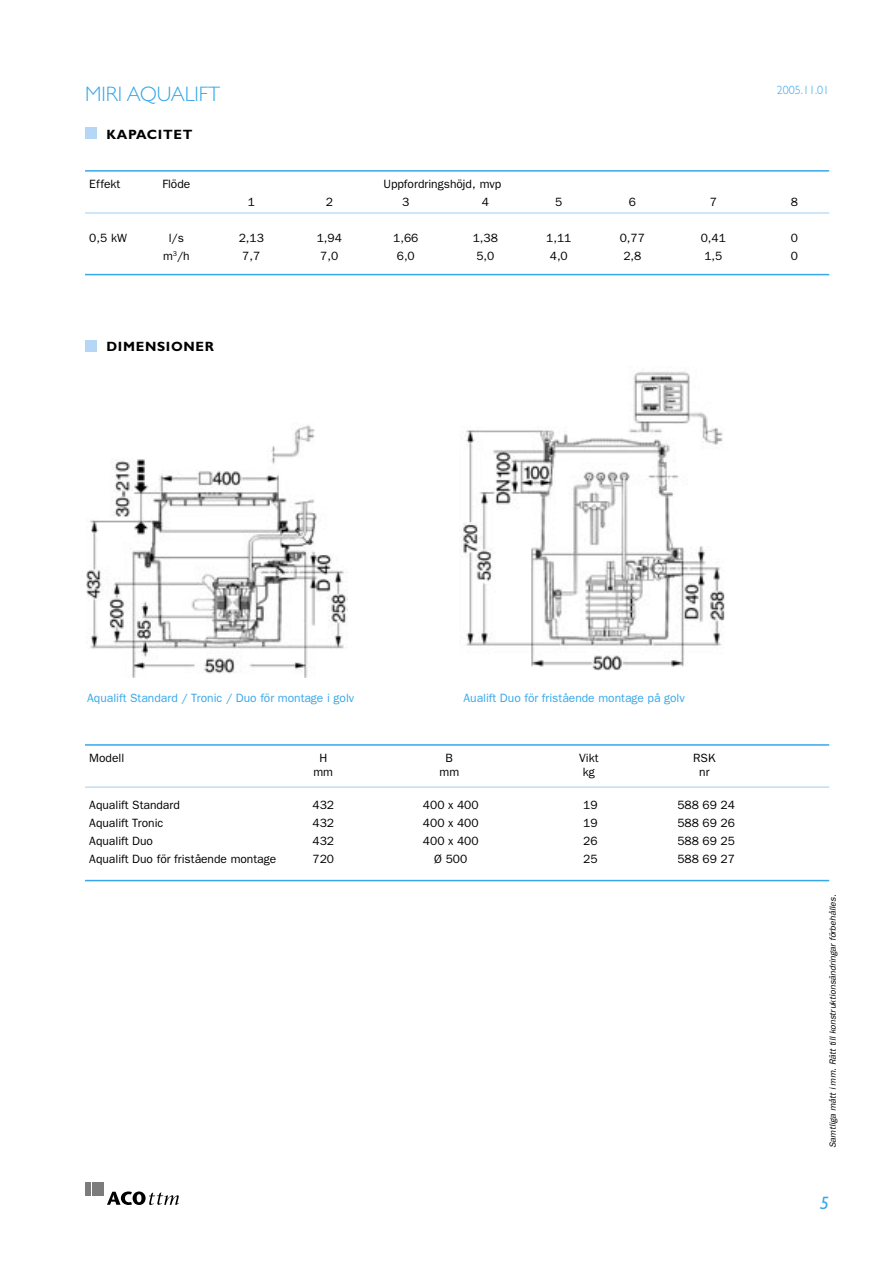
<style>
.page{position:relative;width:893px;height:1263px;background:#fff}
.page>*{position:absolute;margin:0;border:0;box-sizing:border-box;transform-origin:0 0}
.t1{font:300 21px "Gill Sans";color:#36a7e9}
.t2{font:italic 18px "Gill Sans";color:#36a7e9}
.t3{font:700 13.5px "Gill Sans";letter-spacing:.05em;color:#000}
.t4{font:12px "Franklin Gothic";color:#000}
.t5{font:12px "Franklin Gothic";color:#36a7e9}
.t6{font:300 12px "Gill Sans";color:#36a7e9}
.t7{font:italic 9px "Franklin Gothic";letter-spacing:-.01em;color:#000}
</style>
<div class="page">
<hr style="left:85px;top:170px;width:744px;height:2px;background:#36a7e9">
<hr style="left:85px;top:274px;width:744px;height:1px;background:#36a7e9">
<div style="left:85px;top:128px;width:12px;height:11px;background:#b4d7f5"></div>
<hr style="left:85px;top:213px;width:744px;height:1px;background:#a1cdf2">
<hr style="left:85px;top:744px;width:744px;height:2px;background:#36a7e9">
<hr style="left:85px;top:880px;width:744px;height:1px;background:#36a7e9">
<div style="left:85px;top:340px;width:12px;height:11px;background:#b4d7f5"></div>
<hr style="left:85px;top:787px;width:744px;height:1px;background:#a1cdf2">
<div style="left:85px;top:1182px;width:6px;height:14px;background:#7c7c7c"></div>
<div style="left:92px;top:1182px;width:5px;height:14px;background:#7c7c7c"></div>
<div style="left:99px;top:1182px;width:5px;height:14px;background:#7c7c7c"></div>
<svg style="left:107px;top:1191px;width:72px;height:14px"></svg>
<img style="left:86px;top:425px;width:261px;height:253px">
<img style="left:461px;top:371px;width:264px;height:299px">
<p class="t1" style="left:85px;top:82px;width:137px">MIRI AQUALIFT</p>
<p class="t6" style="left:777px;top:83px;width:54px">2005.11.01</p>
<p class="t3" style="left:106px;top:126px;width:87px">KAPACITET</p>
<p class="t4" style="left:89px;top:177px;width:33px">Effekt</p>
<p class="t4" style="left:162px;top:177px;width:30px">Flöde</p>
<p class="t4" style="left:383px;top:177px;width:119px">Uppfordringshöjd, mvp</p>
<p class="t4" style="left:248px;top:195px;width:9px">1</p>
<p class="t4" style="left:326px;top:195px;width:9px">2</p>
<p class="t4" style="left:402px;top:195px;width:9px">3</p>
<p class="t4" style="left:482px;top:195px;width:9px">4</p>
<p class="t4" style="left:555px;top:195px;width:9px">5</p>
<p class="t4" style="left:629px;top:195px;width:9px">6</p>
<p class="t4" style="left:710px;top:195px;width:9px">7</p>
<p class="t4" style="left:791px;top:195px;width:9px">8</p>
<p class="t4" style="left:89px;top:231px;width:39px">0,5 kW</p>
<p class="t4" style="left:169px;top:231px;width:17px">l/s</p>
<p class="t4" style="left:239px;top:231px;width:27px">2,13</p>
<p class="t4" style="left:317px;top:231px;width:27px">1,94</p>
<p class="t4" style="left:393px;top:231px;width:27px">1,66</p>
<p class="t4" style="left:473px;top:231px;width:27px">1,38</p>
<p class="t4" style="left:546px;top:231px;width:27px">1,11</p>
<p class="t4" style="left:620px;top:231px;width:27px">0,77</p>
<p class="t4" style="left:701px;top:231px;width:27px">0,41</p>
<p class="t4" style="left:791px;top:231px;width:9px">0</p>
<p class="t4" style="left:163px;top:249px;width:28px">m<sup>3</sup>/h</p>
<p class="t4" style="left:242px;top:249px;width:19px">7,7</p>
<p class="t4" style="left:320px;top:249px;width:20px">7,0</p>
<p class="t4" style="left:397px;top:249px;width:19px">6,0</p>
<p class="t4" style="left:476px;top:249px;width:19px">5,0</p>
<p class="t4" style="left:550px;top:249px;width:19px">4,0</p>
<p class="t4" style="left:623px;top:249px;width:19px">2,8</p>
<p class="t4" style="left:704px;top:249px;width:19px">1,5</p>
<p class="t4" style="left:791px;top:249px;width:9px">0</p>
<p class="t3" style="left:106px;top:339px;width:109px">DIMENSIONER</p>
<p class="t5" style="left:87px;top:691px;width:268px">Aqualift Standard / Tronic / Duo för montage i golv</p>
<p class="t5" style="left:463px;top:691px;width:223px">Aualift Duo för fristående montage på golv</p>
<p class="t4" style="left:89px;top:751px;width:37px">Modell</p>
<p class="t4" style="left:319px;top:751px;width:9px">H</p>
<p class="t4" style="left:446px;top:751px;width:9px">B</p>
<p class="t4" style="left:579px;top:751px;width:21px">Vikt</p>
<p class="t4" style="left:693px;top:751px;width:24px">RSK</p>
<p class="t4" style="left:313px;top:765px;width:21px">mm</p>
<p class="t4" style="left:439px;top:765px;width:21px">mm</p>
<p class="t4" style="left:583px;top:765px;width:13px">kg</p>
<p class="t4" style="left:699px;top:765px;width:12px">nr</p>
<p class="t4" style="left:89px;top:797px;width:92px">Aqualift Standard</p>
<p class="t4" style="left:312px;top:797px;width:23px">432</p>
<p class="t4" style="left:423px;top:797px;width:57px">400 x 400</p>
<p class="t4" style="left:583px;top:797px;width:16px">19</p>
<p class="t4" style="left:677px;top:797px;width:59px">588 69 24</p>
<p class="t4" style="left:89px;top:815px;width:76px">Aqualift Tronic</p>
<p class="t4" style="left:312px;top:815px;width:23px">432</p>
<p class="t4" style="left:423px;top:815px;width:57px">400 x 400</p>
<p class="t4" style="left:583px;top:815px;width:16px">19</p>
<p class="t4" style="left:677px;top:815px;width:59px">588 69 26</p>
<p class="t4" style="left:89px;top:833px;width:65px">Aqualift Duo</p>
<p class="t4" style="left:312px;top:833px;width:23px">432</p>
<p class="t4" style="left:423px;top:833px;width:57px">400 x 400</p>
<p class="t4" style="left:583px;top:833px;width:16px">26</p>
<p class="t4" style="left:677px;top:833px;width:59px">588 69 25</p>
<p class="t4" style="left:89px;top:851px;width:188px">Aqualift Duo för fristående montage</p>
<p class="t4" style="left:312px;top:851px;width:23px">720</p>
<p class="t4" style="left:434px;top:851px;width:35px">Ø 500</p>
<p class="t4" style="left:583px;top:851px;width:16px">25</p>
<p class="t4" style="left:677px;top:851px;width:59px">588 69 27</p>
<p class="t7" style="left:828px;top:1148px;width:255px;rotate:-90deg">Samtliga mått i mm. Rätt till konstruktionsändringar förbehålles.</p>
<p class="t2" style="left:820px;top:1192px;width:11px">5</p>
</div>
